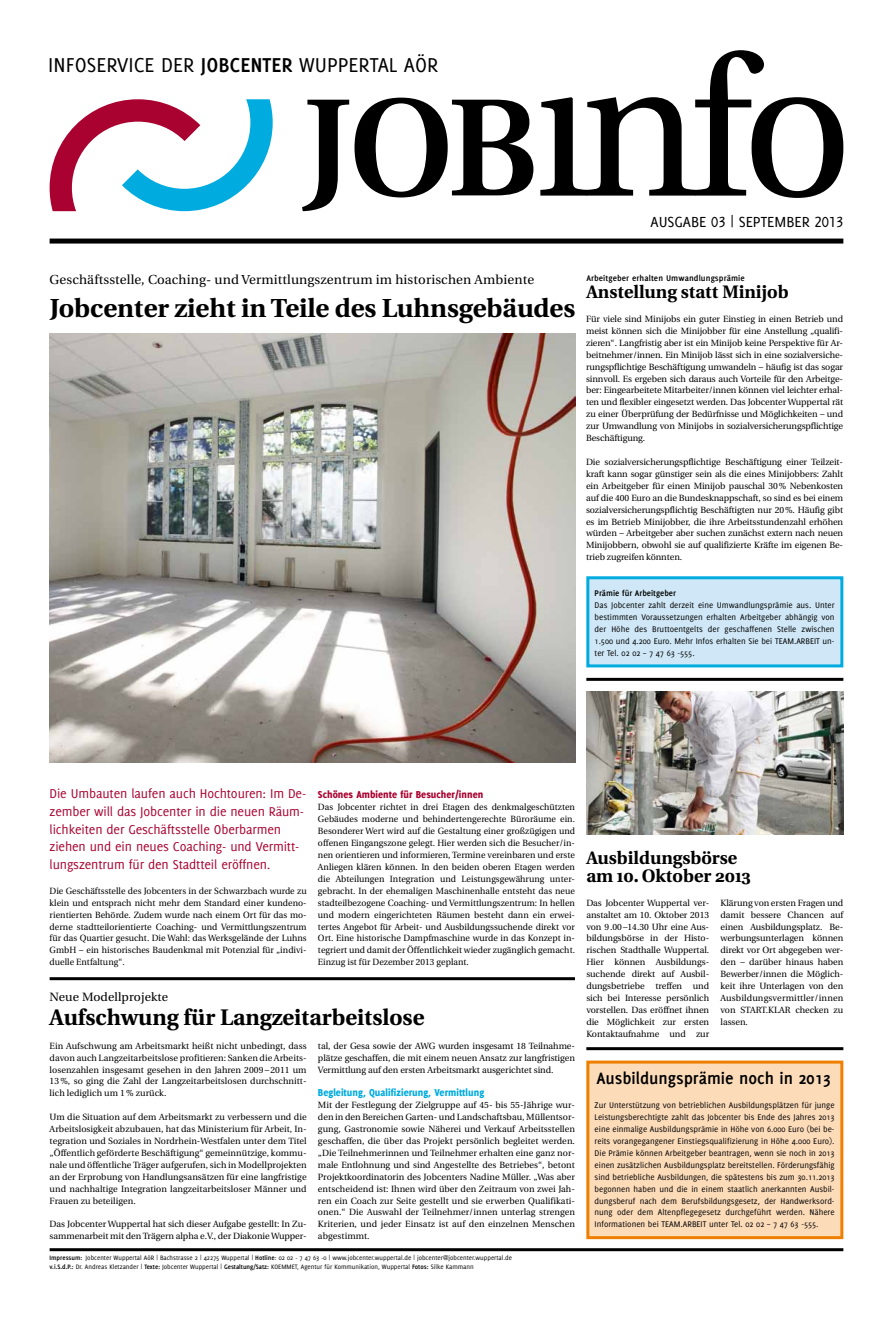
<style>
.page{position:relative;width:893px;height:1319px;background:#fff}
.page>*{position:absolute;margin:0;border:0;box-sizing:border-box;transform-origin:0 0}
.t1{font:26px "Utopia Bold Os F";color:#000}
.t2{font:22.5px "Utopia Bold Os F";color:#000}
.t3{font:22px "Delicious Small Caps";color:#000}
.t4{font:18px/17.6px "Utopia Bold Os F";color:#000}
.t5{font:700 18px "Delicious";color:#000}
.t6{font:16px "Delicious Small Caps";color:#000}
.t7{font:14px/17.9px "Delicious";letter-spacing:-.01em;color:#a90230}
.t8{font:13px "Utopia";letter-spacing:.01em;color:#000}
.t9{font:12px "Utopia";letter-spacing:.01em;color:#000}
.t10{font:800 11px "Delicious";letter-spacing:.005em;color:#00abdf}
.t11{font:800 11px "Delicious";letter-spacing:.005em;color:#a90230}
.t12{font:9px/11.9px "Utopia";letter-spacing:-.005em;color:#000;text-align:justify}
.t13{font:9px/11.9px "Delicious";color:#000;text-align:justify}
.t14{font:700 9px "Delicious";letter-spacing:.01em;color:#000}
.t15{font:6.9px/9px "Delicious";color:#000}
.s1{font-family:"Delicious";font-weight:700}
.s2{font-weight:700}
.s3{font-weight:700;font-size:7px}
.s4{font-size:7px}
</style>
<div class="page">
<div style="left:586px;top:576px;width:257px;height:91px;background:#cfe7f6;border:3px solid #00abdf"></div>
<img style="left:50px;top:334px;width:525px;height:428px">
<div style="left:586px;top:1060px;width:257px;height:178px;background:#fcdbb9;border:3px solid #ee7f00"></div>
<hr style="left:50px;top:1247px;width:793px;height:3px;background:#000">
<div style="left:50px;top:238px;width:793px;height:5px;background:#000"></div>
<hr style="left:50px;top:977px;width:525px;height:3px;background:#000">
<hr style="left:586px;top:677px;width:257px;height:3px;background:#000">
<hr style="left:586px;top:1046px;width:257px;height:3px;background:#000">
<img style="left:586px;top:691px;width:257px;height:143px">
<svg style="left:50px;top:99px;width:223px;height:112px"></svg>
<svg style="left:540px;top:50px;width:303px;height:148px"></svg>
<svg style="left:302px;top:98px;width:231px;height:113px"></svg>
<h3 class="t3" style="left:48px;top:52px;width:278px">INFOSERVICE DER <span class="s1">JOBCENTER</span> WUPPERT</h3>
<h3 class="t3" style="left:378px;top:52px;width:60px">AL AÖR</h3>
<h3 class="t6" style="left:650px;top:212px;width:194px">AUSGABE 03 | SEPTEMBER 2013</h3>
<h3 class="t8" style="left:50px;top:272px;width:486px">Geschäftsstelle, Coaching- und Vermittlungszentrum im historischen Ambiente</h3>
<h1 class="t1" style="left:50px;top:293px;width:527px">Jobcenter zieht in Teile des Luhnsgebäudes</h1>
<p class="t14" style="left:586px;top:272px;width:160px">Arbeitgeber erhalten Umwandlungsprämie</p>
<h3 class="t4" style="left:586px;top:283px;width:204px">Anstellung statt Minijob</h3>
<p class="t12" style="left:586px;top:313px;width:259px">Für viele sind Minijobs ein guter Einstieg in einen Betrieb und meist können sich die Minijobber für eine Anstellung „qualifi&shy;zieren“. Langfristig aber ist ein Minijob keine Perspektive für Ar&shy;beitnehmer/innen. Ein Minijob lässt sich in eine sozialversiche&shy;rungspflichtige Beschäftigung umwandeln – häufig ist das sogar sinnvoll. Es ergeben sich daraus auch Vorteile für den Arbeitge&shy;ber: Eingearbeitete Mitarbeiter/innen können viel leichter erhal&shy;ten und flexibler eingesetzt werden. Das Jobcenter Wuppertal rät zu einer Überprüfung der Bedürfnisse und Möglichkeiten – und zur Umwandlung von Minijobs in sozialversicherungspflichtige Beschäftigung.</p>
<p class="t12" style="left:586px;top:456px;width:259px">Die sozialversicherungspflichtige Beschäftigung einer Teilzeit&shy;kraft kann sogar günstiger sein als die eines Minijobbers: Zahlt ein Arbeitgeber für einen Minijob pauschal 30% Nebenkosten auf die 400 Euro an die Bundesknappschaft, so sind es bei einem sozialversicherungspflichtig Beschäftigten nur 20%. Häufig gibt es im Betrieb Minijobber, die ihre Arbeitsstundenzahl erhöhen würden – Arbeitgeber aber suchen zunächst extern nach neuen Minijobbern, obwohl sie auf qualifizierte Kräfte im eigenen Be&shy;trieb zugreifen könnten.</p>
<p class="t14" style="left:595px;top:587px;width:83px">Prämie für Arbeitgeber</p>
<p class="t13" style="left:595px;top:598px;width:242px">Das Jobcenter zahlt derzeit eine Umwandlungsprämie aus. Unter bestimmten Voraussetzungen erhalten Arbeitgeber abhängig von der Höhe des Bruttoentgelts der geschaffenen Stelle zwischen 1.500 und 4.200 Euro. Mehr Infos erhalten Sie bei TEAM.ARBEIT un&shy;ter Tel. 02 02 – 7 47 63 -555.</p>
<h3 class="t7" style="left:50px;top:784px;width:258px">Die Umbauten laufen auch Hochtouren: Im De&shy;zember will das Jobcenter in die neuen Räum&shy;lichkeiten der Geschäftsstelle Oberbarmen ziehen und ein neues Coaching- und Vermitt&shy;lungszentrum für den Stadtteil eröffnen.</h3>
<p class="t12" style="left:50px;top:884px;width:259px">Die Geschäftsstelle des Jobcenters in der Schwarzbach wurde zu klein und entsprach nicht mehr dem Standard einer kundeno&shy;rientierten Behörde. Zudem wurde nach einem Ort für das mo&shy;derne stadtteilorientierte Coaching- und Vermittlungszentrum für das Quartier gesucht. Die Wahl: das Werksgelände der Luhns GmbH – ein historisches Baudenkmal mit Potenzial für „indivi&shy;duelle Entfaltung“.</p>
<p class="t11" style="left:318px;top:788px;width:167px">Schönes Ambiente für Besucher/innen</p>
<p class="t12" style="left:318px;top:801px;width:259px">Das Jobcenter richtet in drei Etagen des denkmalgeschützten Gebäudes moderne und behindertengerechte Büroräume ein.<br>Besonderer Wert wird auf die Gestaltung einer großzügigen und offenen Eingangszone gelegt. Hier werden sich die Besucher/in&shy;nen orientieren und informieren, Termine vereinbaren und erste Anliegen klären können. In den beiden oberen Etagen werden die Abteilungen Integration und Leistungsgewährung unter&shy;gebracht. In der ehemaligen Maschinenhalle entsteht das neue stadteilbezogene Coaching- und Vermittlungszentrum: In hellen und modern eingerichteten Räumen besteht dann ein erwei&shy;tertes Angebot für Arbeit- und Ausbildungssuchende direkt vor Ort. Eine historische Dampfmaschine wurde in das Konzept in&shy;tegriert und damit der Öffentlichkeit wieder zugänglich gemacht.<br>Einzug ist für Dezember 2013 geplant.</p>
<h3 class="t9" style="left:50px;top:989px;width:120px">Neue Modellprojekte</h3>
<h2 class="t2" style="left:50px;top:1004px;width:376px">Aufschwung für Langzeitarbeitslose</h2>
<p class="t12" style="left:50px;top:1039px;width:259px">Ein Aufschwung am Arbeitsmarkt heißt nicht unbedingt, dass davon auch Langzeitarbeitslose profitieren: Sanken die Arbeits&shy;losenzahlen insgesamt gesehen in den Jahren 2009 – 2011 um 13%, so ging die Zahl der Langzeitarbeitslosen durchschnitt&shy;lich lediglich um 1% zurück.</p>
<p class="t12" style="left:50px;top:1111px;width:259px">Um die Situation auf dem Arbeitsmarkt zu verbessern und die Arbeitslosigkeit abzubauen, hat das Ministerium für Arbeit, In&shy;tegration und Soziales in Nordrhein-Westfalen unter dem Titel „Öffentlich geförderte Beschäftigung“ gemeinnützige, kommu&shy;nale und öffentliche Träger aufgerufen, sich in Modellprojekten an der Erprobung von Handlungsansätzen für eine langfristige und nachhaltige Integration langzeitarbeitsloser Männer und Frauen zu beteiligen.</p>
<p class="t12" style="left:50px;top:1218px;width:259px">Das Jobcenter Wuppertal hat sich dieser Aufgabe gestellt: In Zu&shy;sammenarbeit mit den Trägern alpha e.V., der Diakonie Wupper-</p>
<p class="t12" style="left:318px;top:1039px;width:259px">tal, der Gesa sowie der AWG wurden insgesamt 18 Teilnahme&shy;plätze geschaffen, die mit einem neuen Ansatz zur langfristigen Vermittlung auf den ersten Arbeitsmarkt ausgerichtet sind.</p>
<p class="t10" style="left:318px;top:1086px;width:168px">Begleitung, Qualifizierung, Vermittlung</p>
<p class="t12" style="left:318px;top:1099px;width:259px">Mit der Festlegung der Zielgruppe auf 45- bis 55-Jährige wur&shy;den in den Bereichen Garten- und Landschaftsbau, Müllentsor&shy;gung, Gastronomie sowie Näherei und Verkauf Arbeitsstellen geschaffen, die über das Projekt persönlich begleitet werden. „Die Teilnehmerinnen und Teilnehmer erhalten eine ganz nor&shy;male Entlohnung und sind Angestellte des Betriebes“, betont Projektkoordinatorin des Jobcenters Nadine Müller. „Was aber entscheidend ist: Ihnen wird über den Zeitraum von zwei Jah&shy;ren ein Coach zur Seite gestellt und sie erwerben Qualifikati&shy;onen.“ Die Auswahl der Teilnehmer/innen unterlag strengen Kriterien, und jeder Einsatz ist auf den einzelnen Menschen abgestimmt.</p>
<p class="t15" style="left:50px;top:1253px;width:464px"><span class="s2">Impressum:</span> Jobcenter Wuppertal AöR | Bachstrasse 2 | 42275 Wuppertal | <span class="s2">Hotline</span>: 02 02 - 7 47 63 -0 | www.jobcenter.wuppertal.de | jobcenter@jobcenter.wuppertal.de <span class="s2">v.i.S.d.P.:</span> Dr. Andreas Kletzander | <span class="s2">Texte:</span> Jobcenter Wuppertal | <span class="s2">Gestaltung/Satz:</span> KOEMMET, Agentur für Kommunikation, Wuppertal <span class="s3">Fotos:</span> <span class="s4">Silke Kammann</span></p>
<h3 class="t4" style="left:586px;top:849px;width:166px">Ausbildungsbörse am 10. Oktober 2013</h3>
<p class="t12" style="left:586px;top:896px;width:124px">Das Jobcenter Wuppertal ver&shy;anstaltet am 10. Oktober 2013 von 9.00–14.30 Uhr eine Aus&shy;bildungsbörse in der Histo&shy;rischen Stadthalle Wuppertal.<br>Hier können Ausbildungs&shy;suchende direkt auf Ausbil&shy;dungsbetriebe treffen und sich bei Interesse persönlich vorstellen. Das eröffnet ihnen die Möglichkeit zur ersten Kontaktaufnahme und zur</p>
<p class="t12" style="left:720px;top:896px;width:124px">Klärung von ersten Fragen und damit bessere Chancen auf einen Ausbildungsplatz. Be&shy;werbungsunterlagen können direkt vor Ort abgegeben wer&shy;den – darüber hinaus haben Bewerber/innen die Möglich&shy;keit ihre Unterlagen von den Ausbildungsvermittler/innen von START.KLAR checken zu lassen.</p>
<h3 class="t5" style="left:596px;top:1067px;width:236px">Ausbildungsprämie noch in 2013</h3>
<p class="t13" style="left:595px;top:1098px;width:242px">Zur Unterstützung von betrieblichen Ausbildungsplätzen für junge Leistungsberechtigte zahlt das Jobcenter bis Ende des Jahres 2013 eine einmalige Ausbildungsprämie in Höhe von 6.000 Euro (bei be&shy;reits vorangegangener Einstiegsqualifizierung in Höhe 4.000 Euro).<br>Die Prämie können Arbeitgeber beantragen, wenn sie noch in 2013 einen zusätzlichen Ausbildungsplatz bereitstellen. Förderungsfähig sind betriebliche Ausbildungen, die spätestens bis zum 30.11.2013 begonnen haben und die in einem staatlich anerkannten Ausbil&shy;dungsberuf nach dem Berufsbildungsgesetz, der Handwerksord&shy;nung oder dem Altenpflegegesetz durchgeführt werden. Nähere Informationen bei TEAM.ARBEIT unter Tel. 02 02 – 7 47 63 -555.</p>
</div>
